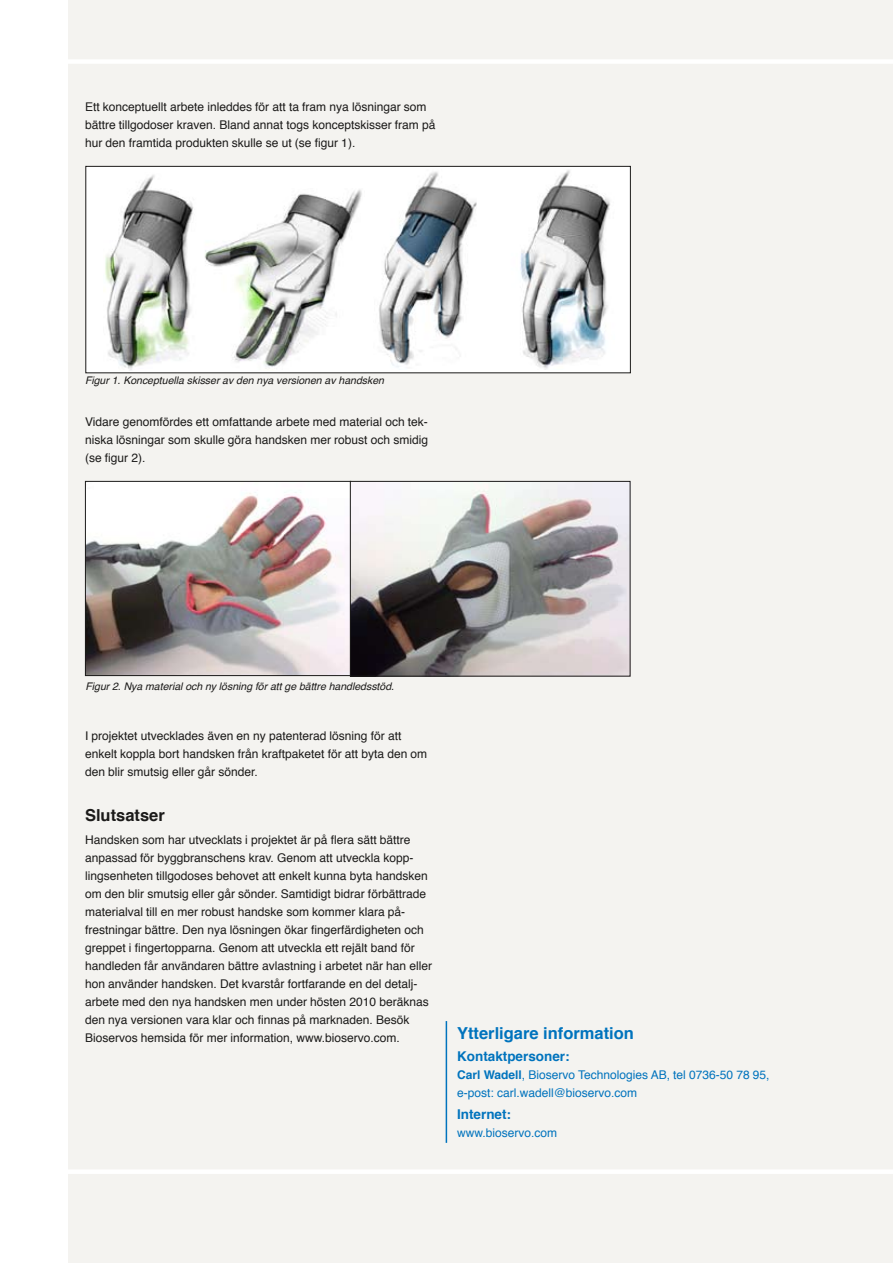
<style>
.page{position:relative;width:893px;height:1263px;background:#fff}
.page>*{position:absolute;margin:0;border:0;box-sizing:border-box;transform-origin:0 0}
.t1{font:700 16.5px "Helvetica";color:#0073bd}
.t2{font:700 16.5px "Helvetica";color:#1b1a19}
.t3{font:700 13.5px "Helvetica";color:#0073bd}
.t4{font:12px/18px "Helvetica";color:#1b1a19}
.t5{font:12px/18px "Helvetica";color:#0073bd}
.t6{font:italic 10.5px "Helvetica";color:#1b1a19}
.s1{font-weight:700}
</style>
<div class="page">
<div style="left:68px;top:0;width:825px;height:1263px;background:#f4f3f0"></div>
<div style="left:66px;top:1169px;width:827px;height:5px;background:#fff"></div>
<div style="left:64px;top:59px;width:829px;height:5px;background:#fff"></div>
<hr style="left:446px;top:1021px;width:1px;height:122px;background:#0073bd">
<img style="left:87px;top:483px;width:541px;height:191px">
<div style="left:85px;top:481px;width:266px;height:195px;border:1px solid #1b1a19"></div>
<div style="left:350px;top:481px;width:280px;height:195px;border:1px solid #1b1a19"></div>
<div style="left:86px;top:166px;width:544px;height:207px;background:#fff"></div>
<div style="left:85px;top:166px;width:546px;height:207px;border:1px solid #1b1a19"></div>
<img style="left:105px;top:175px;width:257px;height:196px">
<img style="left:379px;top:170px;width:231px;height:199px">
<p class="t4" style="left:85px;top:98px;width:352px">Ett konceptuellt arbete inleddes för att ta fram nya lösningar som bättre tillgodoser kraven. Bland annat togs konceptskisser fram på hur den framtida produkten skulle se ut (se figur 1).</p>
<p class="t6" style="left:85px;top:372px;width:300px">Figur 1. Konceptuella skisser av den nya versionen av handsken</p>
<p class="t4" style="left:85px;top:413px;width:344px;text-align:justify">Vidare genomfördes ett omfattande arbete med material och tek&shy;niska lösningar som skulle göra handsken mer robust och smidig (se figur 2).</p>
<p class="t6" style="left:85px;top:678px;width:310px">Figur 2. Nya material och ny lösning för att ge bättre handledsstöd.</p>
<p class="t4" style="left:85px;top:727px;width:344px">I projektet utvecklades även en ny patenterad lösning för att enkelt koppla bort handsken från kraftpaketet för att byta den om den blir smutsig eller går sönder.</p>
<h1 class="t2" style="left:85px;top:802px;width:81px">Slutsatser</h1>
<p class="t4" style="left:85px;top:831px;width:349px">Handsken som har utvecklats i projektet är på flera sätt bättre anpassad för byggbranschens krav. Genom att utveckla kopp&shy;lingsenheten tillgodoses behovet att enkelt kunna byta handsken om den blir smutsig eller går sönder. Samtidigt bidrar förbättrade materialval till en mer robust handske som kommer klara på&shy;frestningar bättre. Den nya lösningen ökar fingerfärdigheten och greppet i fingertopparna. Genom att utveckla ett rejält band för handleden får användaren bättre avlastning i arbetet när han eller hon använder handsken. Det kvarstår fortfarande en del detalj&shy;arbete med den nya handsken men under hösten 2010 beräknas den nya versionen vara klar och finnas på marknaden. Besök Bioservos hemsida för mer information, www.bioservo.com.</p>
<h1 class="t1" style="left:457px;top:1020px;width:178px">Ytterligare information</h1>
<p class="t3" style="left:457px;top:1045px;width:114px">Kontaktpersoner:</p>
<p class="t5" style="left:457px;top:1066px;width:314px"><span class="s1">Carl Wadell</span>, Bioservo Technologies AB, tel 0736-50 78 95, e-post: carl.wadell@bioservo.com</p>
<p class="t3" style="left:457px;top:1103px;width:55px">Internet:</p>
<p class="t5" style="left:457px;top:1124px;width:102px">www.bioservo.com</p>
</div>
